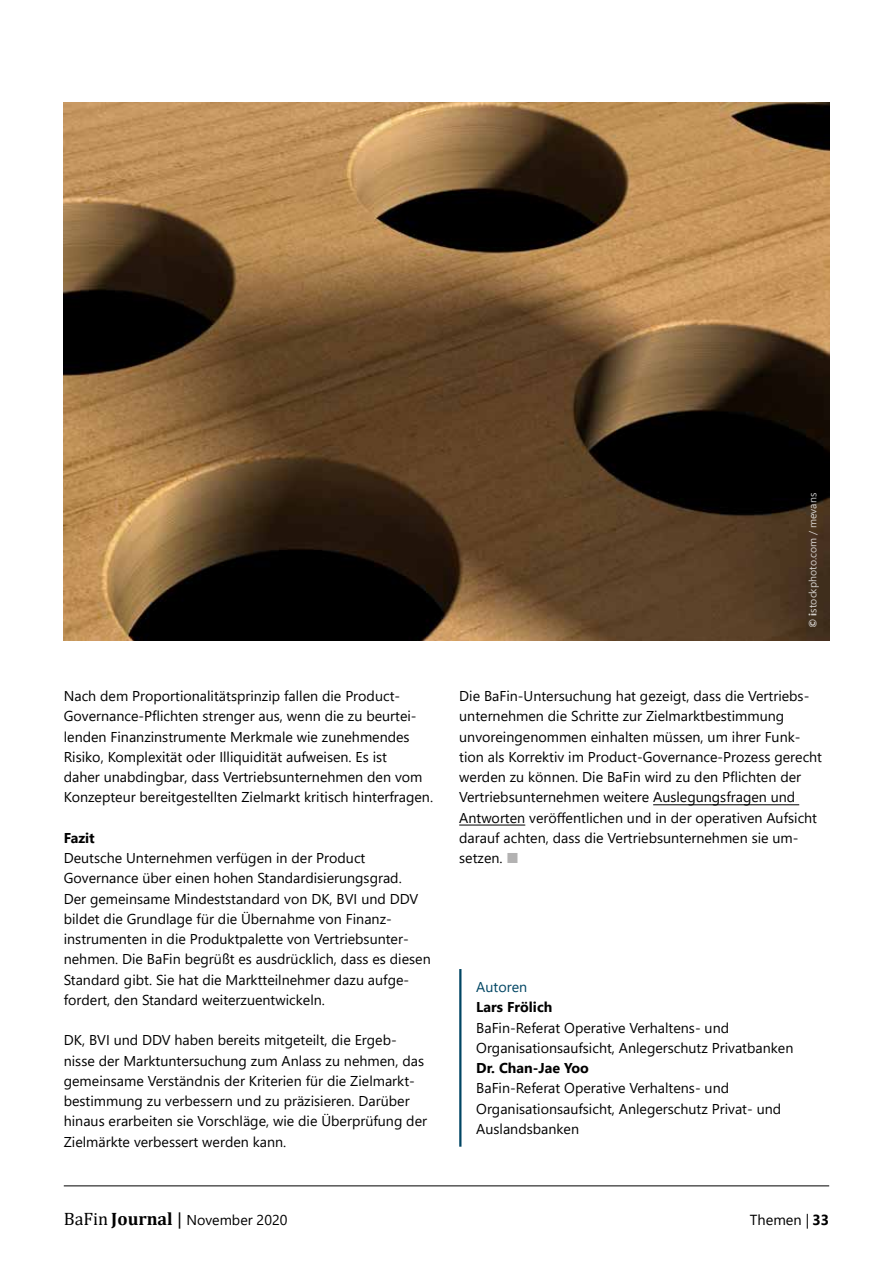
<style>
.page{position:relative;width:893px;height:1263px;background:#fff}
.page>*{position:absolute;margin:0;border:0;box-sizing:border-box;transform-origin:0 0}
.t1{font:14.55px "Segoe UI";color:#000}
.copy{font:14.25px/20.2px "Segoe UI";color:#000}
.freies_element_headl{font:14.25px/20.2px "Segoe UI";color:#000}
.freies_element_leben{font:14.25px "Segoe UI";color:#004563}
.subheadline{font:700 14.25px "Segoe UI";color:#000}
.t2{font:10.5px "Segoe UI";color:#fff}
.s1{font-weight:700}
.s2{font-weight:700;color:#b3b2b2}
.s3{font-family:"Cambria";font-size:18px}
.s4{font-family:"Cambria";font-weight:700;font-size:18px}
</style>
<div class="page">
<hr style="left:653px;top:804px;width:146px;height:1px;background:#000">
<hr style="left:459px;top:825px;width:66px;height:1px;background:#000">
<hr style="left:459px;top:969px;width:2px;height:178px;background:#004563">
<img style="left:64px;top:103px;width:765px;height:537px">
<hr style="left:64px;top:1185px;width:765px;height:1px;background:#000">
<p class="copy" style="left:64px;top:685px;width:371px">Nach dem Proportionalitätsprinzip fallen die Product-Governance-Pflichten strenger aus, wenn die zu beurtei&shy;lenden Finanzinstrumente Merkmale wie zunehmendes Risiko, Komplexität oder Illiquidität aufweisen. Es ist<br>daher unabdingbar, dass Vertriebsunternehmen den vom Konzepteur bereitgestellten Zielmarkt kritisch hinterfragen.</p>
<p class="subheadline" style="left:64px;top:824px;width:33px">Fazit</p>
<p class="copy" style="left:64px;top:847px;width:368px">Deutsche Unternehmen verfügen in der Product Governance über einen hohen Standardisierungsgrad.<br>Der gemeinsame Mindeststandard von DK, BVI und DDV bildet die Grundlage für die Übernahme von Finanz&shy;instrumenten in die Produktpalette von Vertriebsunter&shy;nehmen. Die BaFin begrüßt es ausdrücklich, dass es diesen Standard gibt. Sie hat die Marktteilnehmer dazu aufge&shy;fordert, den Standard weiterzuentwickeln.</p>
<p class="copy" style="left:64px;top:1029px;width:365px">DK, BVI und DDV haben bereits mitgeteilt, die Ergeb&shy;nisse der Marktuntersuchung zum Anlass zu nehmen, das gemeinsame Verständnis der Kriterien für die Zielmarkt&shy;bestimmung zu verbessern und zu präzisieren. Darüber hinaus erarbeiten sie Vorschläge, wie die Überprüfung der Zielmärkte verbessert werden kann.</p>
<p class="t2" style="left:803px;top:628px;width:136px;rotate:-90deg"><span class="s1">© i</span>stockphoto.com / mevans</p>
<p class="copy" style="left:459px;top:685px;width:364px">Die BaFin-Untersuchung hat gezeigt, dass die Vertriebs&shy;unternehmen die Schritte zur Zielmarktbestimmung unvoreingenommen einhalten müssen, um ihrer Funk&shy;tion als Korrektiv im Product-Governance-Prozess gerecht werden zu können. Die BaFin wird zu den Pflichten der Vertriebsunternehmen weitere Auslegungsfragen und Antworten veröffentlichen und in der operativen Aufsicht darauf achten, dass die Vertriebsunternehmen sie um-- setzen. <span class="s2">■</span></p>
<p class="freies_element_leben" style="left:476px;top:974px;width:52px">Autoren</p>
<p class="freies_element_headl" style="left:476px;top:996px;width:319px"><span class="s1">Lars Frölich<br></span>BaFin-Referat Operative Verhaltens- und<br>Organisationsaufsicht, Anlegerschutz Privatbanken</p>
<p class="freies_element_headl" style="left:476px;top:1057px;width:306px"><span class="s1">Dr. Chan-Jae Yoo<br></span>BaFin-Referat Operative Verhaltens- und<br>Organisationsaufsicht, Anlegerschutz Privat- und<br>Auslandsbanken</p>
<p class="copy" style="left:64px;top:1208px;width:225px"><span class="s3">BaFin</span> <span class="s4">Journal</span> <span class="s3">|</span> November 2020</p>
<p class="t1" style="left:750px;top:1206px;width:81px">Themen | <span class="s1">33</span></p>
</div>
